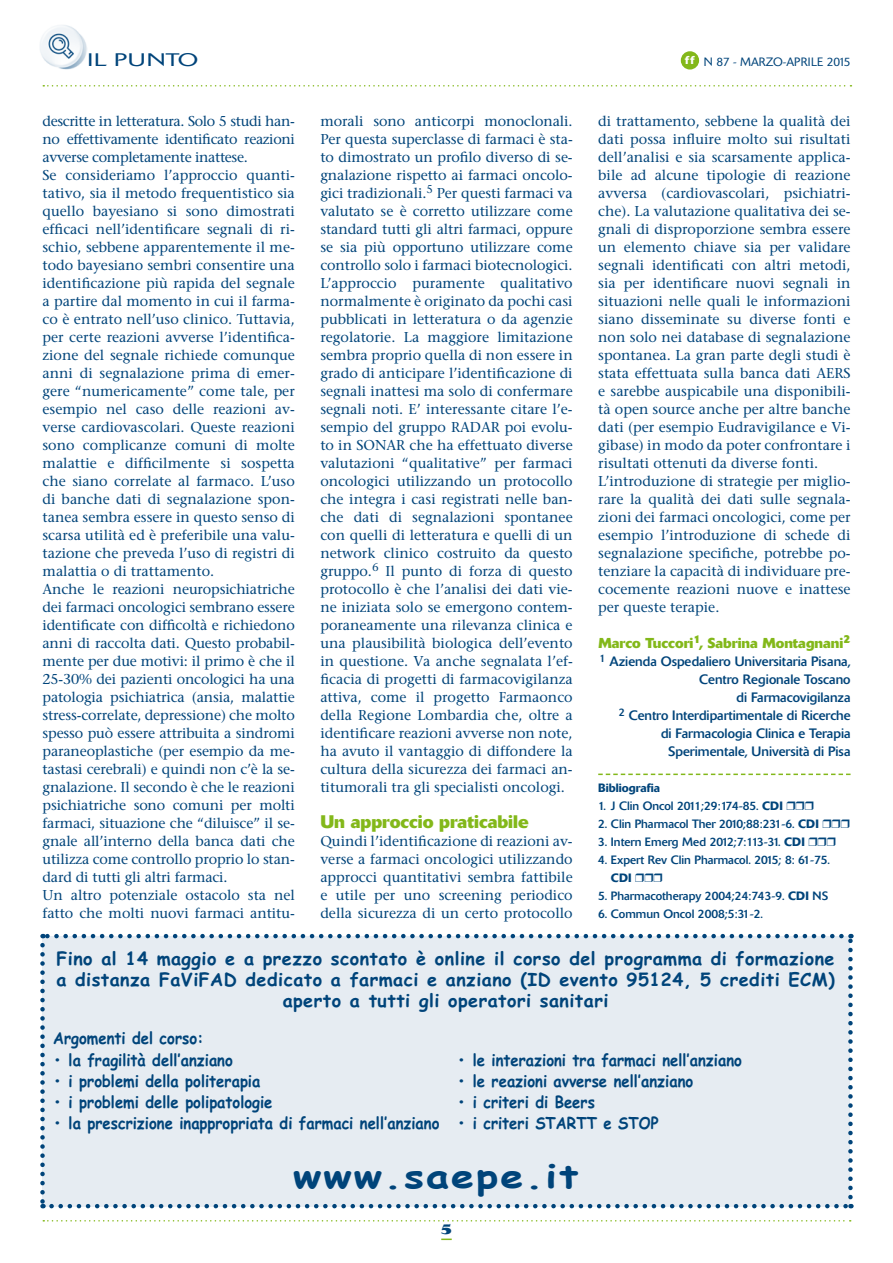
<style>
.page{position:relative;width:893px;height:1263px;background:#fff}
.page>*{position:absolute;margin:0;border:0;box-sizing:border-box;transform-origin:0 0}
.t1{font:700 33px "Comic Sans MS";letter-spacing:.05em;color:#00447a;scale:1.25 1}
.t2{font:18px/21px "Comic Sans MS Bold";letter-spacing:.025em;color:#00447a;text-align:center}
.t3{font:700 18px "Delta";color:#83b81a}
.t4{font:300 18px "Delta";letter-spacing:.02em;color:#00447a;scale:1.4 1}
.t5{font:16.5px "Comic Sans MS Bold";color:#00447a;scale:.9 1}
.t6{font:14.25px/18px "Stone Serif";color:#00447a}
.t7{font:700 14.25px "Delta";color:#83b81a}
.t8{font:14.25px "Jimbo MM 800 725";color:#00447a}
.t9{font:13.5px/18px "Delta";color:#00447a;text-align:right}
.t10{font:12px "Delta";color:#00447a}
.t11{font:300 12px "Delta";color:#00447a}
.t12{font:500 12px "Delta";color:#00447a}
.s1{font-weight:500}
</style>
<div class="page">
<div style="left:682px;top:52px;width:16px;height:17px;background:#83b81a;border-radius:50%"></div>
<div style="left:681px;top:51px;width:18px;height:19px;border:2px solid #83b81a;border-radius:50%"></div>
<img style="left:40px;top:25px;width:47px;height:45px">
<svg style="left:43px;top:85px;width:808px;height:2px"></svg>
<svg style="left:43px;top:1220px;width:808px;height:1px"></svg>
<svg style="left:441px;top:1238px;width:11px;height:2px"></svg>
<svg style="left:598px;top:773px;width:253px;height:2px"></svg>
<div style="left:43px;top:936px;width:807px;height:270px;background:#e6ecf2"></div>
<svg style="left:40px;top:945px;width:5px;height:263px"></svg>
<svg style="left:51px;top:1204px;width:800px;height:4px"></svg>
<svg style="left:848px;top:934px;width:5px;height:263px"></svg>
<svg style="left:43px;top:934px;width:798px;height:4px"></svg>
<p class="t4" style="left:87px;top:49px;width:81px">IL PUNTO</p>
<p class="t11" style="left:685px;top:55px;width:167px"><sup>ff</sup> N 87 - MARZo-APRILE 2015</p>
<p class="t6" style="left:598px;top:112px;width:254px">di trattamento, sebbene la qualità dei dati possa influire molto sui risultati dell’analisi e sia scarsamente applica&shy;bile ad alcune tipologie di reazione avversa (cardiovascolari, psichiatri&shy;che). La valutazione qualitativa dei se&shy;gnali di disproporzione sembra essere un elemento chiave sia per validare segnali identificati con altri metodi, sia per identificare nuovi segnali in situazioni nelle quali le informazioni siano disseminate su diverse fonti e non solo nei database di segnalazione spontanea. La gran parte degli studi è stata effettuata sulla banca dati AERS e sarebbe auspicabile una disponibili&shy;tà open source anche per altre banche dati (per esempio Eudravigilance e Vi&shy;gibase) in modo da poter confrontare i risultati ottenuti da diverse fonti.<br>L’introduzione di strategie per miglio&shy;rare la qualità dei dati sulle segnala&shy;zioni dei farmaci oncologici, come per esempio l’introduzione di schede di segnalazione specifiche, potrebbe po&shy;tenziare la capacità di individuare pre&shy;cocemente reazioni nuove e inattese per queste terapie.</p>
<p class="t7" style="left:598px;top:634px;width:254px">Marco Tuccori<sup>1</sup>, Sabrina Montagnani<sup>2</sup></p>
<p class="t9" style="left:600px;top:652px;width:253px"><sup>1</sup> Azienda Ospedaliero Universitaria Pisana, Centro Regionale Toscano<br>di Farmacovigilanza<br><sup>2</sup> Centro Interdipartimentale di Ricerche<br>di Farmacologia Clinica e Terapia Sperimentale, Università di Pisa</p>
<p class="t12" style="left:598px;top:781px;width:63px">Bibliografia</p>
<p class="t10" style="left:598px;top:799px;width:186px">1. J Clin Oncol 2011;29:174-85. <span class="s1">CDI</span></p>
<p class="t10" style="left:598px;top:817px;width:222px">2. Clin Pharmacol Ther 2010;88:231-6. <span class="s1">CDI</span></p>
<p class="t10" style="left:598px;top:835px;width:208px">3. Intern Emerg Med 2012;7:113-31. <span class="s1">CDI</span></p>
<p class="t10" style="left:598px;top:853px;width:233px">4. Expert Rev Clin Pharmacol. 2015; 8: 61-75.</p>
<p class="t12" style="left:611px;top:871px;width:22px">CDI</p>
<p class="t10" style="left:598px;top:889px;width:231px">5. Pharmacotherapy 2004;24:743-9. <span class="s1">CDI</span> NS</p>
<p class="t10" style="left:598px;top:907px;width:166px">6. Commun Oncol 2008;5:31-2.</p>
<p class="t2" style="left:56px;top:947px;width:780px">Fino al 14 maggio e a prezzo scontato è online il corso del programma di formazione a distanza FaViFAD dedicato a farmaci e anziano (ID evento 95124, 5 crediti ECM) aperto a tutti gli operatori sanitari</p>
<p class="t5" style="left:53px;top:1026px;width:169px">Argomenti del corso:</p>
<p class="t5" style="left:53px;top:1047px;width:201px">• la fragilità dell’anziano</p>
<p class="t5" style="left:53px;top:1068px;width:232px">• i problemi della politerapia</p>
<p class="t5" style="left:53px;top:1089px;width:245px">• i problemi delle polipatologie</p>
<p class="t5" style="left:53px;top:1110px;width:431px">• la prescrizione inappropriata di farmaci nell’anziano</p>
<p class="t6" style="left:43px;top:112px;width:254px">descritte in letteratura. Solo 5 studi han&shy;no effettivamente identificato reazioni avverse completamente inattese.<br>Se consideriamo l’approccio quanti&shy;tativo, sia il metodo frequentistico sia quello bayesiano si sono dimostrati efficaci nell’identificare segnali di ri&shy;schio, sebbene apparentemente il me&shy;todo bayesiano sembri consentire una identificazione più rapida del segnale a partire dal momento in cui il farma&shy;co è entrato nell’uso clinico. Tuttavia, per certe reazioni avverse l’identifica&shy;zione del segnale richiede comunque anni di segnalazione prima di emer&shy;gere “numericamente” come tale, per esempio nel caso delle reazioni av&shy;verse cardiovascolari. Queste reazioni sono complicanze comuni di molte malattie e difficilmente si sospetta che siano correlate al farmaco. L’uso di banche dati di segnalazione spon&shy;tanea sembra essere in questo senso di scarsa utilità ed è preferibile una valu&shy;tazione che preveda l’uso di registri di malattia o di trattamento.<br>Anche le reazioni neuropsichiatriche dei farmaci oncologici sembrano essere identificate con difficoltà e richiedono anni di raccolta dati. Questo probabil&shy;mente per due motivi: il primo è che il 25-30% dei pazienti oncologici ha una patologia psichiatrica (ansia, malattie stress-correlate, depressione) che molto spesso può essere attribuita a sindromi paraneoplastiche (per esempio da me&shy;tastasi cerebrali) e quindi non c’è la se&shy;gnalazione. Il secondo è che le reazioni psichiatriche sono comuni per molti farmaci, situazione che “diluisce” il se&shy;gnale all’interno della banca dati che utilizza come controllo proprio lo stan&shy;dard di tutti gli altri farmaci.<br>Un altro potenziale ostacolo sta nel fatto che molti nuovi farmaci antitu-</p>
<p class="t6" style="left:320px;top:112px;width:254px;text-align:justify">morali sono anticorpi monoclonali.<br>Per questa superclasse di farmaci è sta&shy;to dimostrato un profilo diverso di se&shy;gnalazione rispetto ai farmaci oncolo&shy;gici tradizionali.<sup>5</sup> Per questi farmaci va valutato se è corretto utilizzare come standard tutti gli altri farmaci, oppure se sia più opportuno utilizzare come controllo solo i farmaci biotecnologici.<br>L’approccio puramente qualitativo normalmente è originato da pochi casi pubblicati in letteratura o da agenzie regolatorie. La maggiore limitazione sembra proprio quella di non essere in grado di anticipare l’identificazione di segnali inattesi ma solo di confermare segnali noti. E’ interessante citare l’e&shy;sempio del gruppo RADAR poi evolu&shy;to in SONAR che ha effettuato diverse valutazioni “qualitative” per farmaci oncologici utilizzando un protocollo che integra i casi registrati nelle ban&shy;che dati di segnalazioni spontanee con quelli di letteratura e quelli di un network clinico costruito da questo gruppo.<sup>6</sup> Il punto di forza di questo protocollo è che l’analisi dei dati vie&shy;ne iniziata solo se emergono contem&shy;poraneamente una rilevanza clinica e una plausibilità biologica dell’evento in questione. Va anche segnalata l’ef&shy;ficacia di progetti di farmacovigilanza attiva, come il progetto Farmaonco della Regione Lombardia che, oltre a identificare reazioni avverse non note, ha avuto il vantaggio di diffondere la cultura della sicurezza dei farmaci an&shy;titumorali tra gli specialisti oncologi.</p>
<p class="t3" style="left:320px;top:811px;width:210px">Un approccio praticabile</p>
<p class="t6" style="left:320px;top:832px;width:254px;text-align:justify">Quindi l’identificazione di reazioni av&shy;verse a farmaci oncologici utilizzando approcci quantitativi sembra fattibile e utile per uno screening periodico della sicurezza di un certo protocollo</p>
<p class="t5" style="left:457px;top:1047px;width:318px">• le interazioni tra farmaci nell’anziano</p>
<p class="t5" style="left:457px;top:1068px;width:264px">• le reazioni avverse nell’anziano</p>
<p class="t5" style="left:457px;top:1089px;width:154px">• i criteri di Beers</p>
<p class="t5" style="left:457px;top:1110px;width:225px">• i criteri STARTT e STOP</p>
<h1 class="t1" style="left:293px;top:1151px;width:230px">www.saepe.it</h1>
<p class="t8" style="left:441px;top:1222px;width:12px">5</p>
</div>
